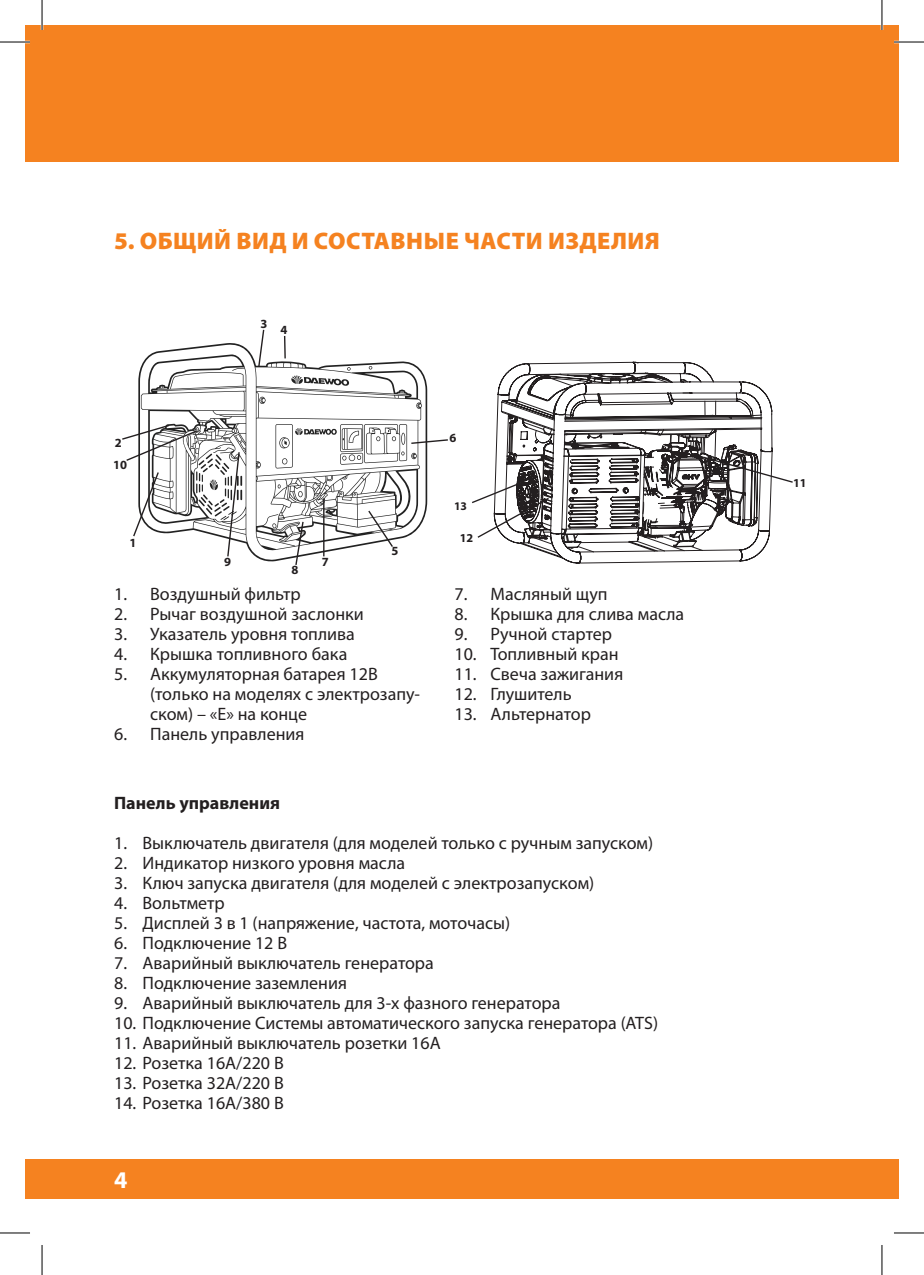
<style>
.page{position:relative;width:924px;height:1275px;background:#fff}
.page>*{position:absolute;margin:0;border:0;box-sizing:border-box;transform-origin:0 0}
.t1{font:900 24px "Myriad Pro";letter-spacing:.02em;color:#f58220}
.t2{font:700 24px "Myriad Pro";color:#fff}
.t3{font:18px/20px "Myriad Pro";color:#231f20}
.t4{font:700 18px "Myriad Pro";color:#231f20}
.t5{font:700 12.6px "Myriad Pro";color:#231f20}
.t6{font:700 12.2px "Myriad Pro";color:#231f20}
.t7{font:700 11.8px "Myriad Pro";color:#231f20}
</style>
<div class="page">
<div style="left:25px;top:25px;width:873px;height:136px;background:#f58220"></div>
<div style="left:25px;top:1159px;width:873px;height:40px;background:#f58220"></div>
<svg style="left:122px;top:329px;width:326px;height:236px"></svg>
<svg style="left:507px;top:362px;width:119px;height:10px"></svg>
<svg style="left:527px;top:363px;width:3px;height:9px"></svg>
<svg style="left:495px;top:372px;width:277px;height:191px"></svg>
<svg style="left:472px;top:455px;width:321px;height:84px"></svg>
<svg style="left:626px;top:362px;width:146px;height:56px"></svg>
<hr style="left:0;top:41px;width:30px;height:2px;background:#fff">
<hr style="left:893px;top:41px;width:30px;height:2px;background:#fff">
<hr style="left:41px;top:0;width:2px;height:30px;background:#fff">
<hr style="left:880px;top:0;width:2px;height:30px;background:#fff">
<hr style="left:0;top:42px;width:30px;height:1px;background:#000">
<hr style="left:893px;top:42px;width:30px;height:1px;background:#000">
<hr style="left:0;top:1232px;width:30px;height:1px;background:#000">
<hr style="left:893px;top:1232px;width:30px;height:1px;background:#000">
<hr style="left:42px;top:0;width:1px;height:30px;background:#000">
<hr style="left:42px;top:1245px;width:1px;height:30px;background:#000">
<hr style="left:881px;top:0;width:1px;height:30px;background:#000">
<hr style="left:881px;top:1245px;width:1px;height:30px;background:#000">
<h1 class="t1" style="left:114px;top:224px;width:547px">5. ОБЩИЙ ВИД И СОСТАВНЫЕ ЧАСТИ ИЗДЕЛИЯ</h1>
<p class="t5" style="left:260px;top:315px;width:8px">3</p>
<p class="t5" style="left:280px;top:321px;width:8px">4</p>
<p class="t5" style="left:115px;top:434px;width:8px">2</p>
<p class="t5" style="left:113px;top:456px;width:15px">10</p>
<p class="t5" style="left:129px;top:534px;width:8px">1</p>
<p class="t5" style="left:224px;top:554px;width:8px">9</p>
<p class="t5" style="left:291px;top:562px;width:8px">8</p>
<p class="t5" style="left:322px;top:554px;width:8px">7</p>
<p class="t5" style="left:391px;top:543px;width:8px">5</p>
<p class="t3" style="left:114px;top:583px;width:188px">1. Воздушный фильтр</p>
<p class="t3" style="left:114px;top:603px;width:251px">2. Рычаг воздушной заслонки</p>
<p class="t3" style="left:114px;top:623px;width:242px">3. Указатель уровня топлива</p>
<p class="t3" style="left:114px;top:643px;width:235px">4. Крышка топливного бака</p>
<p class="t3" style="left:150px;top:663px;width:271px;text-indent:-36px">5. Аккумуляторная батарея 12В (только на моделях с электрозапу&shy;ском) – «Е» на конце</p>
<p class="t3" style="left:114px;top:723px;width:192px">6. Панель управления</p>
<p class="t5" style="left:449px;top:429px;width:8px">6</p>
<p class="t7" style="left:454px;top:498px;width:15px">13</p>
<p class="t6" style="left:459px;top:530px;width:15px">12</p>
<p class="t3" style="left:454px;top:583px;width:155px">7. Масляный щуп</p>
<p class="t3" style="left:454px;top:603px;width:231px">8. Крышка для слива масла</p>
<p class="t3" style="left:454px;top:623px;width:159px">9. Ручной стартер</p>
<p class="t3" style="left:454px;top:643px;width:166px">10. Топливный кран</p>
<p class="t3" style="left:454px;top:663px;width:170px">11. Свеча зажигания</p>
<p class="t3" style="left:454px;top:683px;width:119px">12. Глушитель</p>
<p class="t3" style="left:454px;top:703px;width:138px">13. Альтернатор</p>
<p class="t4" style="left:114px;top:791px;width:167px">Панель управления</p>
<p class="t3" style="left:114px;top:833px;width:540px">1. Выключатель двигателя (для моделей только с ручным запуском)</p>
<p class="t3" style="left:114px;top:853px;width:292px">2. Индикатор низкого уровня масла</p>
<p class="t3" style="left:114px;top:873px;width:481px">3. Ключ запуска двигателя (для моделей с электрозапуском)</p>
<p class="t3" style="left:114px;top:893px;width:112px">4. Вольтметр</p>
<p class="t3" style="left:114px;top:913px;width:397px">5. Дисплей 3 в 1 (напряжение, частота, моточасы)</p>
<p class="t3" style="left:114px;top:933px;width:174px">6. Подключение 12 В</p>
<p class="t3" style="left:114px;top:953px;width:321px">7. Аварийный выключатель генератора</p>
<p class="t3" style="left:114px;top:973px;width:234px">8. Подключение заземления</p>
<p class="t3" style="left:114px;top:993px;width:447px">9. Аварийный выключатель для 3-х фазного генератора</p>
<p class="t3" style="left:114px;top:1013px;width:545px">10. Подключение Системы автоматического запуска генератора (ATS)</p>
<p class="t3" style="left:114px;top:1033px;width:328px">11. Аварийный выключатель розетки 16А</p>
<p class="t3" style="left:114px;top:1053px;width:171px">12. Розетка 16А/220 В</p>
<p class="t3" style="left:114px;top:1073px;width:171px">13. Розетка 32А/220 В</p>
<p class="t3" style="left:114px;top:1093px;width:171px">14. Розетка 16А/380 В</p>
<h1 class="t2" style="left:114px;top:1164px;width:15px">4</h1>
<p class="t6" style="left:792px;top:474px;width:15px">11</p>
</div>
